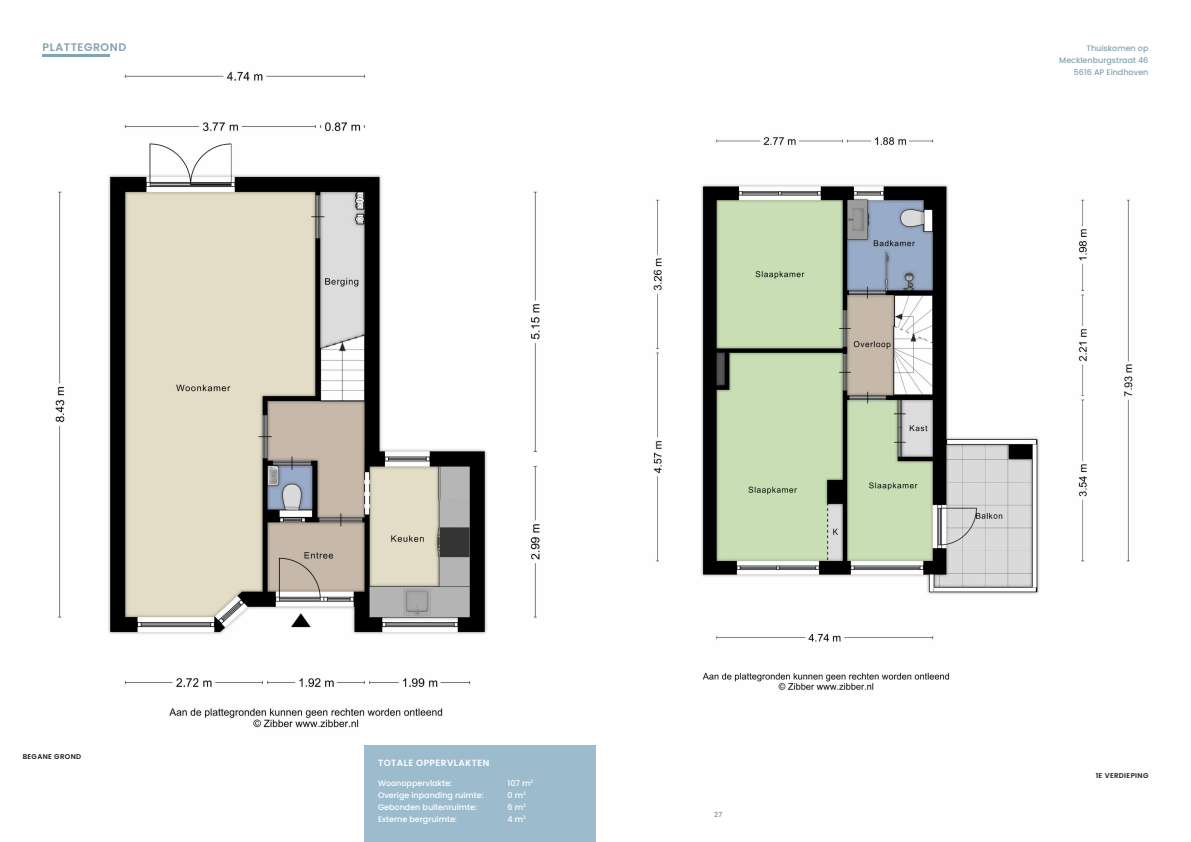
<style>
.page{position:relative;width:1191px;height:842px;background:#fff}
.page>*{position:absolute;margin:0;border:0;box-sizing:border-box;transform-origin:0 0}
.t1{font:600 11px "Poppins";letter-spacing:.05em;color:#83a3b2}
.t2{font:600 9px "Poppins";letter-spacing:.05em;color:#fff}
.t3{font:500 8px "Poppins";color:#fff}
.t4{font:500 8px "Poppins";color:#83a3b2}
.t5{font:600 7px "Poppins";letter-spacing:.05em;color:#231f20}
.t6{font:600 7px "Poppins";color:#83a3b2}
</style>
<div class="page">
<img style="left:653px;top:137px;width:480px;height:554px">
<img style="left:55px;top:71px;width:485px;height:657px">
<div style="left:364px;top:746px;width:231px;height:96px;background:#9cbcce"></div>
<hr style="left:43px;top:55px;width:67px;height:2px;background:#83a3b2">
<p class="t1" style="left:43px;top:40px;width:85px">PLATTEGROND</p>
<p class="t5" style="left:23px;top:753px;width:60px">BEGANE GROND</p>
<p class="t2" style="left:378px;top:758px;width:113px">TOTALE OPPERVLAKTEN</p>
<p class="t3" style="left:378px;top:779px;width:75px">Woonoppervlakte:</p>
<p class="t3" style="left:378px;top:791px;width:107px">Overige inpanding ruimte:</p>
<p class="t3" style="left:378px;top:803px;width:100px">Gebonden buitenruimte:</p>
<p class="t3" style="left:378px;top:815px;width:80px">Externe bergruimte:</p>
<p class="t3" style="left:507px;top:779px;width:27px">107 m<sup>2</sup></p>
<p class="t3" style="left:507px;top:791px;width:20px">0 m<sup>2</sup></p>
<p class="t3" style="left:507px;top:803px;width:20px">6 m<sup>2</sup></p>
<p class="t3" style="left:507px;top:815px;width:20px">4 m<sup>2</sup></p>
<p class="t6" style="left:714px;top:810px;width:10px">27</p>
<p class="t4" style="left:1086px;top:43px;width:63px">Thuiskomen op</p>
<p class="t4" style="left:1059px;top:55px;width:91px">Mecklenburgstraat 46</p>
<p class="t4" style="left:1073px;top:67px;width:76px">5616 AP Eindhoven</p>
<p class="t5" style="left:1095px;top:771px;width:54px">1E VERDIEPING</p>
</div>
